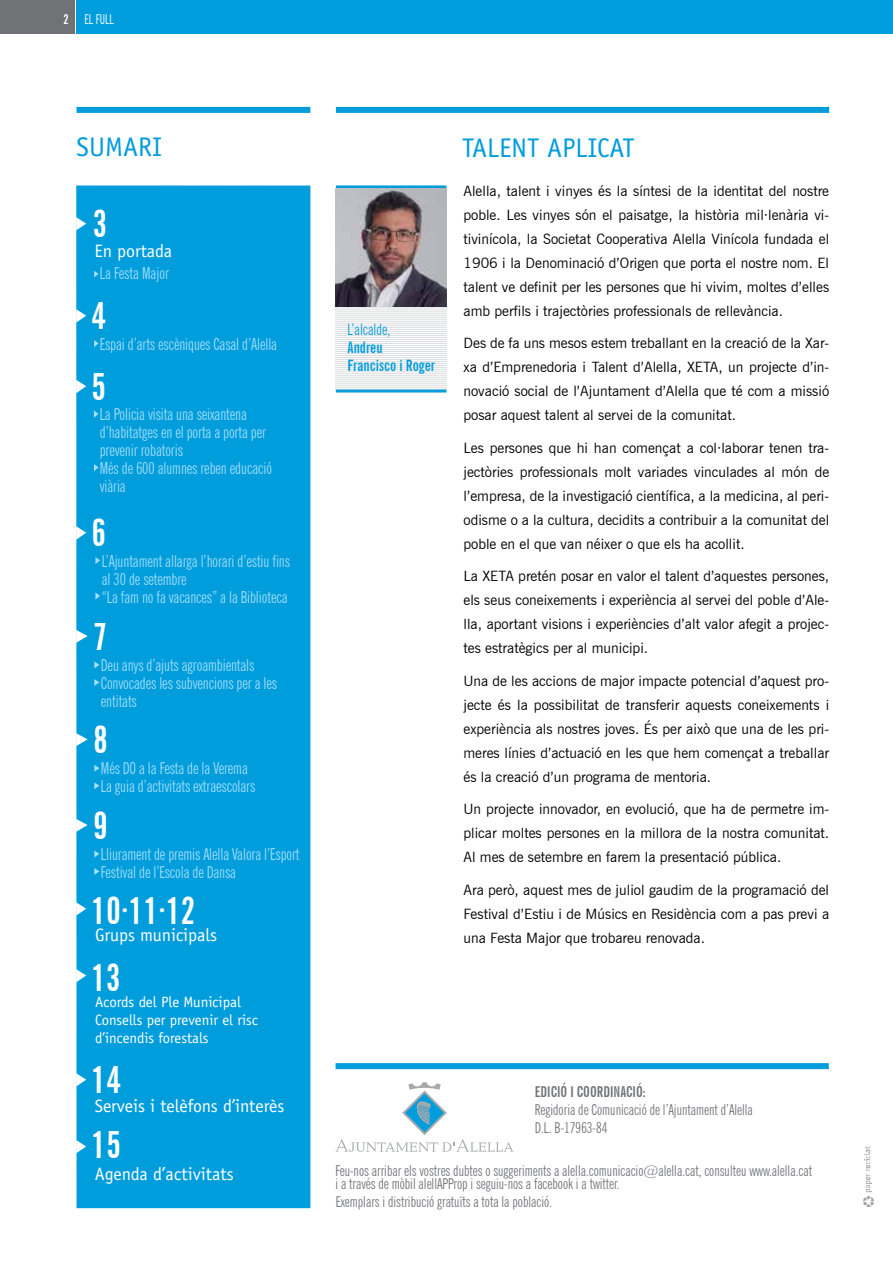
<style>
.page{position:relative;width:893px;height:1263px;background:#fff}
.page>*{position:absolute;margin:0;border:0;box-sizing:border-box;transform-origin:0 0}
.t1{font:700 extra-condensed 37.5px/64.9px "News Gothic BT";color:#fff}
.t2{font:27px "Officina Sans";color:#009ddd}
.t3{font:18px "Officina Sans";letter-spacing:-.005em;color:#fff}
.t4{font:extra-condensed 16.5px/18px "News Gothic BT";letter-spacing:-.005em;color:#a5dff9}
.t5{font:700 extra-condensed 15.75px/18px "News Gothic BT";color:#009ddd}
.t6{font:extra-condensed 15.75px "News Gothic BT";color:#009ddd}
.t7{font:extra-condensed 15px/18px "News Gothic BT";color:#717275}
.t8{font:15px/18px "Officina Sans";color:#fff}
.t9{font:700 extra-condensed 15px "News Gothic BT";color:#717275}
.t10{font:14.25px/24px "News Gothic BT";color:#000;text-align:justify}
.t11{font:extra-condensed 13.5px "News Gothic BT";color:#fff}
.s1{font-weight:700}
</style>
<div class="page">
<div style="left:0;top:0;width:75px;height:34px;background:#717275"></div>
<hr style="left:336px;top:307px;width:110px;height:1px;background:#dcddde">
<hr style="left:336px;top:309px;width:110px;height:1px;background:#dcddde">
<hr style="left:336px;top:311px;width:110px;height:1px;background:#dcddde">
<hr style="left:336px;top:313px;width:110px;height:1px;background:#dcddde">
<hr style="left:336px;top:315px;width:110px;height:1px;background:#dcddde">
<hr style="left:336px;top:317px;width:110px;height:1px;background:#dcddde">
<hr style="left:336px;top:319px;width:110px;height:1px;background:#dcddde">
<hr style="left:336px;top:321px;width:110px;height:1px;background:#dcddde">
<hr style="left:336px;top:323px;width:110px;height:1px;background:#dcddde">
<hr style="left:336px;top:325px;width:110px;height:1px;background:#dcddde">
<hr style="left:336px;top:327px;width:110px;height:1px;background:#dcddde">
<hr style="left:336px;top:329px;width:110px;height:1px;background:#dcddde">
<hr style="left:336px;top:331px;width:110px;height:1px;background:#dcddde">
<hr style="left:336px;top:333px;width:110px;height:1px;background:#dcddde">
<hr style="left:336px;top:335px;width:110px;height:1px;background:#dcddde">
<hr style="left:336px;top:337px;width:110px;height:1px;background:#dcddde">
<hr style="left:336px;top:339px;width:110px;height:1px;background:#dcddde">
<hr style="left:336px;top:341px;width:110px;height:1px;background:#dcddde">
<hr style="left:336px;top:343px;width:110px;height:1px;background:#dcddde">
<hr style="left:336px;top:345px;width:110px;height:1px;background:#dcddde">
<hr style="left:336px;top:347px;width:110px;height:1px;background:#dcddde">
<hr style="left:336px;top:349px;width:110px;height:1px;background:#dcddde">
<hr style="left:336px;top:351px;width:110px;height:1px;background:#dcddde">
<hr style="left:336px;top:353px;width:110px;height:1px;background:#dcddde">
<hr style="left:336px;top:355px;width:110px;height:1px;background:#dcddde">
<hr style="left:336px;top:357px;width:110px;height:1px;background:#dcddde">
<hr style="left:336px;top:359px;width:110px;height:1px;background:#dcddde">
<hr style="left:336px;top:361px;width:110px;height:1px;background:#dcddde">
<hr style="left:336px;top:363px;width:110px;height:1px;background:#dcddde">
<hr style="left:336px;top:365px;width:110px;height:1px;background:#dcddde">
<hr style="left:336px;top:367px;width:110px;height:1px;background:#dcddde">
<hr style="left:336px;top:369px;width:110px;height:1px;background:#dcddde">
<hr style="left:336px;top:371px;width:110px;height:1px;background:#dcddde">
<hr style="left:336px;top:373px;width:110px;height:1px;background:#dcddde">
<hr style="left:336px;top:375px;width:110px;height:1px;background:#dcddde">
<hr style="left:336px;top:377px;width:110px;height:1px;background:#dcddde">
<hr style="left:336px;top:379px;width:110px;height:1px;background:#dcddde">
<hr style="left:336px;top:381px;width:110px;height:1px;background:#dcddde">
<hr style="left:336px;top:383px;width:110px;height:1px;background:#dcddde">
<hr style="left:336px;top:385px;width:110px;height:1px;background:#dcddde">
<hr style="left:336px;top:387px;width:110px;height:1px;background:#dcddde">
<hr style="left:336px;top:389px;width:110px;height:1px;background:#dcddde">
<hr style="left:336px;top:390px;width:110px;height:2px;background:#009ddd">
<hr style="left:336px;top:185px;width:110px;height:3px;background:#009ddd">
<div style="left:77px;top:0;width:816px;height:34px;background:#009ddd"></div>
<div style="left:77px;top:107px;width:233px;height:6px;background:#009ddd"></div>
<div style="left:336px;top:107px;width:493px;height:6px;background:#009ddd"></div>
<div style="left:76px;top:185px;width:234px;height:1023px;background:#009ddd"></div>
<svg style="left:76px;top:902px;width:10px;height:13px"></svg>
<svg style="left:76px;top:969px;width:10px;height:13px"></svg>
<svg style="left:76px;top:1073px;width:10px;height:13px"></svg>
<svg style="left:76px;top:1140px;width:10px;height:13px"></svg>
<svg style="left:94px;top:271px;width:5px;height:6px"></svg>
<svg style="left:76px;top:217px;width:10px;height:13px"></svg>
<svg style="left:863px;top:1146px;width:12px;height:61px"></svg>
<img style="left:336px;top:188px;width:110px;height:119px">
<svg style="left:336px;top:1082px;width:178px;height:70px"></svg>
<div style="left:336px;top:1063px;width:493px;height:6px;background:#009ddd"></div>
<svg style="left:95px;top:557px;width:5px;height:7px"></svg>
<svg style="left:76px;top:526px;width:10px;height:14px"></svg>
<svg style="left:95px;top:592px;width:5px;height:8px"></svg>
<svg style="left:94px;top:340px;width:5px;height:7px"></svg>
<svg style="left:76px;top:309px;width:10px;height:14px"></svg>
<svg style="left:94px;top:661px;width:5px;height:7px"></svg>
<svg style="left:76px;top:630px;width:12px;height:13px"></svg>
<svg style="left:94px;top:679px;width:5px;height:7px"></svg>
<svg style="left:94px;top:410px;width:5px;height:8px"></svg>
<svg style="left:76px;top:380px;width:10px;height:13px"></svg>
<svg style="left:94px;top:464px;width:5px;height:7px"></svg>
<svg style="left:94px;top:765px;width:5px;height:7px"></svg>
<svg style="left:76px;top:733px;width:12px;height:13px"></svg>
<svg style="left:94px;top:782px;width:5px;height:7px"></svg>
<svg style="left:94px;top:850px;width:5px;height:7px"></svg>
<svg style="left:76px;top:819px;width:12px;height:13px"></svg>
<svg style="left:94px;top:868px;width:5px;height:7px"></svg>
<p class="t11" style="left:63px;top:11px;width:52px"><span class="s1">2</span> EL FULL</p>
<h2 class="t2" style="left:77px;top:131px;width:87px">SUMARI</h2>
<h1 class="t1" style="left:93px;top:191px;width:16px">3</h1>
<p class="t3" style="left:94px;top:240px;width:79px">En portada</p>
<p class="t4" style="left:100px;top:264px;width:71px">La Festa Major</p>
<h1 class="t1" style="left:91px;top:283px;width:16px">4</h1>
<p class="t4" style="left:100px;top:335px;width:179px">Espai d’arts escèniques Casal d’Alella</p>
<h1 class="t1" style="left:91px;top:353px;width:16px">5</h1>
<p class="t4" style="left:100px;top:405px;width:174px">La Policia visita una seixantena d’habitatges en el porta a porta per prevenir robatoris<br>Més de 600 alumnes reben educació viària</p>
<h1 class="t1" style="left:91px;top:500px;width:16px">6</h1>
<p class="t4" style="left:102px;top:552px;width:190px">L’Ajuntament allarga l’horari d’estiu fins al 30 de setembre<br>“La fam no fa vacances” a la Biblioteca</p>
<h1 class="t1" style="left:93px;top:604px;width:16px">7</h1>
<p class="t4" style="left:101px;top:656px;width:178px">Deu anys d’ajuts agroambientals<br>Convocades les subvencions per a les entitats</p>
<h1 class="t1" style="left:93px;top:707px;width:16px">8</h1>
<p class="t4" style="left:101px;top:759px;width:156px">Més DO a la Festa de la Verema<br>La guia d’activitats extraescolars</p>
<h1 class="t1" style="left:93px;top:793px;width:16px">9</h1>
<p class="t4" style="left:101px;top:845px;width:200px">Lliurament de premis Alella Valora l’Esport<br>Festival de l’Escola de Dansa</p>
<h1 class="t1" style="left:91px;top:878px;width:106px">10·11·12</h1>
<p class="t3" style="left:95px;top:925px;width:123px">Grups municipals</p>
<h1 class="t1" style="left:91px;top:945px;width:31px">13</h1>
<p class="t8" style="left:95px;top:993px;width:165px">Acords del Ple Municipal<br>Consells per prevenir el risc d’incendis forestals</p>
<h1 class="t1" style="left:91px;top:1047px;width:31px">14<br>15</h1>
<p class="t3" style="left:95px;top:1163px;width:140px">Agenda d’activitats</p>
<p class="t3" style="left:95px;top:1096px;width:191px">Serveis i telèfons d’interès</p>
<p class="t6" style="left:348px;top:320px;width:44px">L’alcalde,</p>
<p class="t5" style="left:348px;top:338px;width:89px">Andreu<br>Francisco i Roger</p>
<h2 class="t2" style="left:462px;top:132px;width:138px">Talent Aplicat</h2>
<p class="t10" style="left:463px;top:179px;width:367px">Alella, talent i vinyes és la síntesi de la identitat del nostre poble. Les vinyes són el paisatge, la història mil·lenària vi&shy;tivinícola, la Societat Cooperativa Alella Vinícola fundada el 1906 i la Denominació d’Origen que porta el nostre nom. El talent ve definit per les persones que hi vivim, moltes d’elles amb perfils i trajectòries professionals de rellevància.</p>
<p class="t10" style="left:463px;top:331px;width:367px">Des de fa uns mesos estem treballant en la creació de la Xar&shy;xa d’Emprenedoria i Talent d’Alella, XETA, un projecte d’in&shy;novació social de l’Ajuntament d’Alella que té com a missió posar aquest talent al servei de la comunitat.</p>
<p class="t10" style="left:463px;top:436px;width:367px">Les persones que hi han començat a col·laborar tenen tra&shy;jectòries professionals molt variades vinculades al món de l’empresa, de la investigació científica, a la medicina, al peri&shy;odisme o a la cultura, decidits a contribuir a la comunitat del poble en el que van néixer o que els ha acollit.</p>
<p class="t10" style="left:463px;top:564px;width:367px">La XETA pretén posar en valor el talent d’aquestes persones, els seus coneixements i experiència al servei del poble d’Ale&shy;lla, aportant visions i experiències d’alt valor afegit a projec&shy;tes estratègics per al municipi.</p>
<p class="t10" style="left:463px;top:669px;width:367px">Una de les accions de major impacte potencial d’aquest pro&shy;jecte és la possibilitat de transferir aquests coneixements i experiència als nostres joves. És per això que una de les pri&shy;meres línies d’actuació en les que hem començat a treballar és la creació d’un programa de mentoria.</p>
<p class="t10" style="left:463px;top:797px;width:367px">Un projecte innovador, en evolució, que ha de permetre im&shy;plicar moltes persones en la millora de la nostra comunitat.<br>Al mes de setembre en farem la presentació pública.</p>
<p class="t10" style="left:463px;top:878px;width:367px">Ara però, aquest mes de juliol gaudim de la programació del Festival d’Estiu i de Músics en Residència com a pas previ a una Festa Major que trobareu renovada.</p>
<p class="t9" style="left:535px;top:1083px;width:112px">EDICIÓ I COORDINACIÓ:</p>
<p class="t7" style="left:535px;top:1101px;width:219px">Regidoria de Comunicació de l’Ajuntament d’Alella<br>D.L. B-17963-84</p>
<p class="t7" style="left:336px;top:1163px;width:478px;line-height:13.5px">Feu-nos arribar els vostres dubtes o suggeriments a alella.comunicacio@alella.cat, consulteu www.alella.cat i a través de mòbil alellAPProp i seguiu-nos a facebook i a twitter.</p>
<p class="t7" style="left:336px;top:1193px;width:218px">Exemplars i distribució gratuïts a tota la població.</p>
</div>
